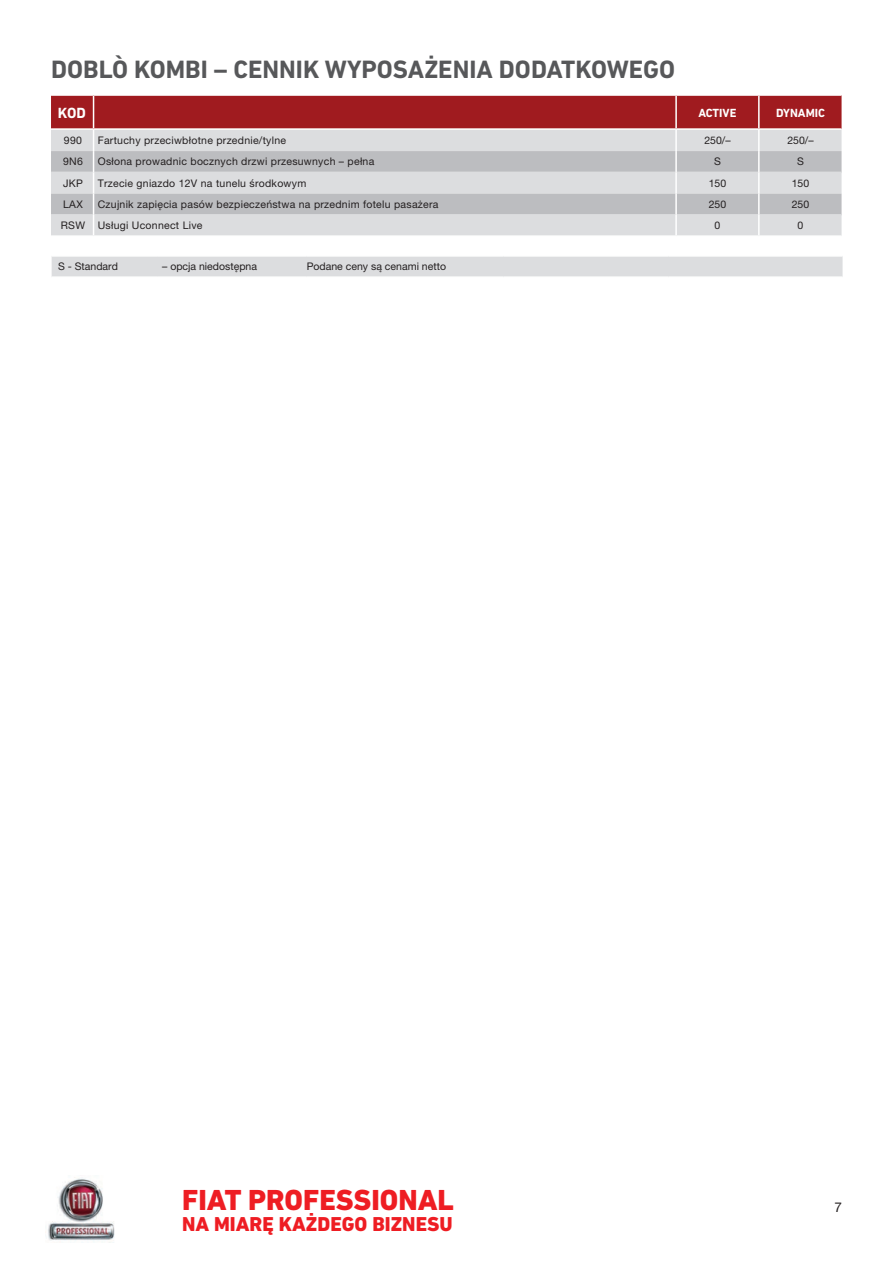
<style>
.page{position:relative;width:893px;height:1263px;background:#fff}
.page>*{position:absolute;margin:0;border:0;box-sizing:border-box;transform-origin:0 0}
.t1{font:800 29.55px "DIN Next LT Pro";color:#ee1d23}
.t2{font:700 25.5px "DIN Next LT Pro";color:#57585a}
.t3{font:800 20.4px "DIN Next LT Pro";color:#ee1d23}
.t4{font:700 15px "DIN Next LT Pro";color:#fff}
.t5{font:13.5px "Helvetica Neue LT Pro";color:#231f20}
.t6{font:700 12px "DIN Next LT Pro";color:#fff}
.t7{font:10.5px "Helvetica Neue LT Pro";letter-spacing:.025em;color:#231f20}
.t8{font:10.5px "Helvetica Neue LT Pro";color:#231f20}
</style>
<div class="page">
<img style="left:45px;top:1177px;width:70px;height:64px">
<svg style="left:51px;top:96px;width:790px;height:139px;background:#c5a7a9"></svg>
<hr style="left:675px;top:215px;width:2px;height:20px;background:#fff">
<hr style="left:758px;top:215px;width:2px;height:20px;background:#fff">
<hr style="left:93px;top:96px;width:1px;height:32px;background:#fff">
<hr style="left:675px;top:96px;width:2px;height:32px;background:#fff">
<hr style="left:758px;top:96px;width:2px;height:32px;background:#fff">
<div style="left:52px;top:257px;width:791px;height:19px;background:#dcdddf"></div>
<h2 class="t2" style="left:51px;top:55px;width:626px">DOBLÒ KOMBI – CENNIK WYPOSAŻENIA DODATKOWEGO</h2>
<h3 class="t4" style="left:58px;top:104px;width:30px">KOD</h3>
<p class="t6" style="left:698px;top:105px;width:40px">ACTIVE</p>
<p class="t6" style="left:776px;top:105px;width:50px">DYNAMIC</p>
<p class="t7" style="left:64px;top:134px;width:20px">990</p>
<p class="t7" style="left:98px;top:134px;width:190px">Fartuchy przeciwbłotne przednie/tylne</p>
<p class="t7" style="left:704px;top:134px;width:28px">250/–</p>
<p class="t7" style="left:787px;top:134px;width:28px">250/–</p>
<p class="t7" style="left:63px;top:155px;width:21px">9N6</p>
<p class="t7" style="left:98px;top:155px;width:278px">Osłona prowadnic bocznych drzwi przesuwnych – pełna</p>
<p class="t7" style="left:714px;top:155px;width:8px">S</p>
<p class="t7" style="left:797px;top:155px;width:8px">S</p>
<p class="t7" style="left:63px;top:177px;width:21px">JKP</p>
<p class="t7" style="left:98px;top:177px;width:210px">Trzecie gniazdo 12V na tunelu środkowym</p>
<p class="t7" style="left:709px;top:177px;width:19px">150</p>
<p class="t7" style="left:792px;top:177px;width:19px">150</p>
<p class="t7" style="left:63px;top:198px;width:21px">LAX</p>
<p class="t7" style="left:98px;top:198px;width:342px">Czujnik zapięcia pasów bezpieczeństwa na przednim fotelu pasażera</p>
<p class="t7" style="left:709px;top:198px;width:19px">250</p>
<p class="t7" style="left:792px;top:198px;width:19px">250</p>
<p class="t7" style="left:61px;top:219px;width:143px">RSW Usługi Uconnect Live</p>
<p class="t7" style="left:715px;top:219px;width:7px">0</p>
<p class="t7" style="left:798px;top:219px;width:7px">0</p>
<p class="t8" style="left:58px;top:260px;width:61px">S - Standard</p>
<p class="t8" style="left:162px;top:260px;width:96px">– opcja niedostępna</p>
<p class="t8" style="left:307px;top:260px;width:141px">Podane ceny są cenami netto</p>
<h2 class="t2" style="left:134px;top:55px;width:548px">CARGO – CENNIK WYPOSAŻENIA DODATKOWEGO</h2>
<h1 class="t1" style="left:182px;top:1182px;width:273px">FIAT PROFESSIONAL</h1>
<h3 class="t3" style="left:182px;top:1211px;width:272px">NA MIARĘ KAŻDEGO BIZNESU</h3>
<p class="t5" style="left:834px;top:1199px;width:9px">7</p>
</div>
